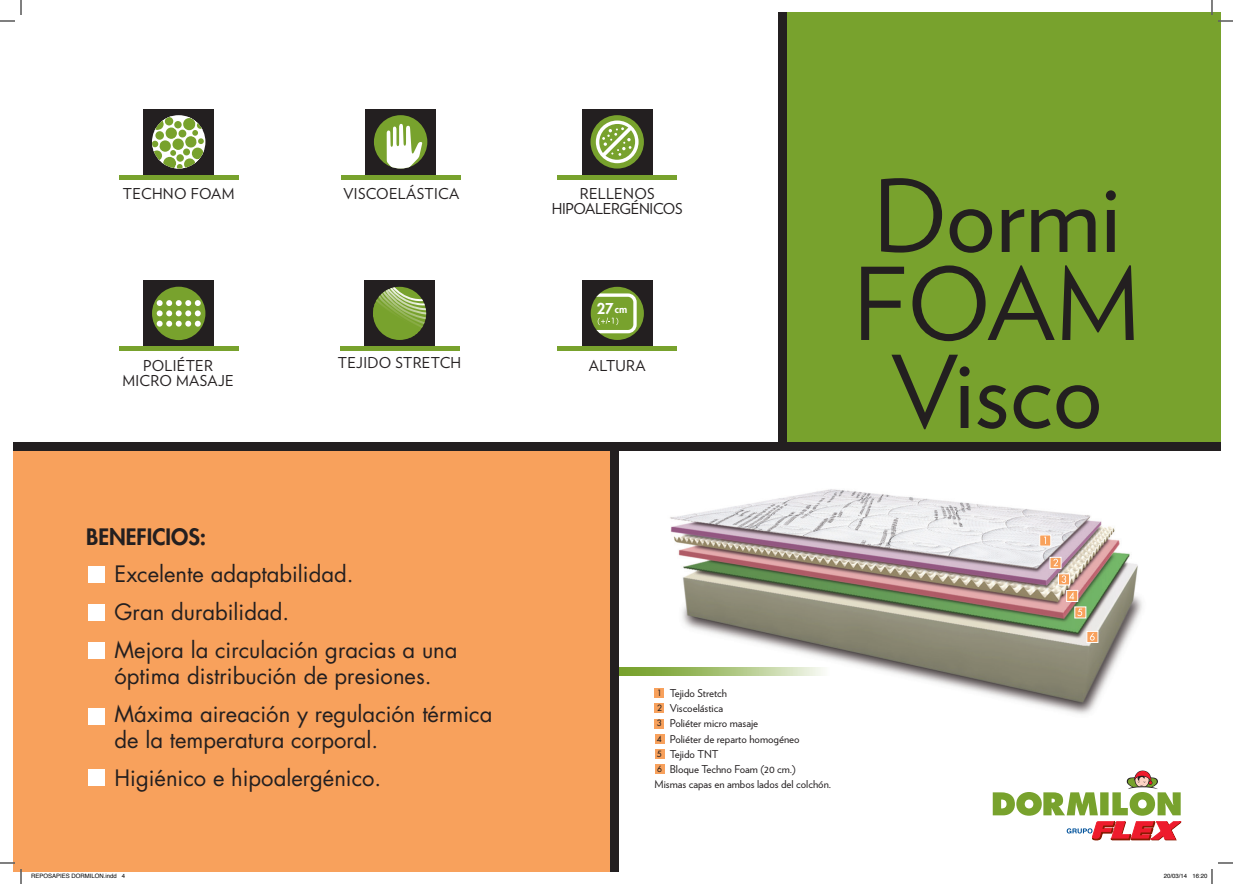
<style>
.page{position:relative;width:1233px;height:884px;background:#fff}
.page>*{position:absolute;margin:0;border:0;box-sizing:border-box;transform-origin:0 0}
.t1{font:100px "Verlag";color:#231f20}
.t2{font:22px/26px "Futura";color:#231f20}
.t3{font:800 22px "Futura";color:#231f20}
.t4{font:15px "Verlag";letter-spacing:.02em;color:#231f20}
.t5{font:15px "Verlag";letter-spacing:-.02em;color:#231f20}
.t6{font:800 14.6px "Futura";color:#fff}
.t7{font:10.8px "Verlag";color:#231f20}
.t8{font:800 10.2px "Futura";color:#fff}
.t9{font:8.4px "Futura";color:#231f20}
.t10{font:6px "Helvetica";color:#000}
</style>
<div class="page">
<img style="left:635px;top:489px;width:507px;height:240px">
<svg style="left:1049px;top:557px;width:12px;height:12px"></svg>
<svg style="left:1053px;top:559px;width:5px;height:7px"></svg>
<div style="left:1058px;top:573px;width:12px;height:12px;background:#f8a15c;border:1px solid #fff"></div>
<svg style="left:1061px;top:575px;width:5px;height:8px"></svg>
<div style="left:1066px;top:590px;width:12px;height:12px;background:#f8a15c;border:1px solid #fff"></div>
<svg style="left:1069px;top:592px;width:5px;height:7px"></svg>
<div style="left:1074px;top:607px;width:12px;height:11px;background:#f8a15c;border:1px solid #fff"></div>
<svg style="left:1077px;top:609px;width:5px;height:7px"></svg>
<svg style="left:1086px;top:631px;width:12px;height:12px"></svg>
<svg style="left:1089px;top:633px;width:5px;height:7px"></svg>
<div style="left:1039px;top:535px;width:12px;height:11px;background:#f8a15c;border:1px solid #fff"></div>
<div style="left:781px;top:12px;width:439px;height:434px;background:#78a22d"></div>
<div style="left:12px;top:443px;width:604px;height:428px;background:#f8a15c"></div>
<div style="left:655px;top:749px;width:9px;height:10px;background:#f8a15c"></div>
<div style="left:655px;top:764px;width:9px;height:10px;background:#f8a15c"></div>
<div style="left:654px;top:704px;width:10px;height:9px;background:#f8a15c"></div>
<div style="left:654px;top:719px;width:10px;height:9px;background:#f8a15c"></div>
<div style="left:655px;top:734px;width:9px;height:10px;background:#f8a15c"></div>
<div style="left:654px;top:688px;width:10px;height:10px;background:#f8a15c"></div>
<div style="left:12px;top:442px;width:1208px;height:8px;background:#231f20"></div>
<div style="left:778px;top:12px;width:8px;height:436px;background:#231f20"></div>
<svg style="left:618px;top:667px;width:214px;height:8px;background:#aec681"></svg>
<div style="left:610px;top:447px;width:8px;height:424px;background:#231f20"></div>
<div style="left:88px;top:566px;width:17px;height:16px;background:#fff"></div>
<div style="left:88px;top:604px;width:17px;height:16px;background:#fff"></div>
<div style="left:88px;top:642px;width:17px;height:17px;background:#fff"></div>
<div style="left:88px;top:708px;width:17px;height:16px;background:#fff"></div>
<div style="left:88px;top:769px;width:17px;height:17px;background:#fff"></div>
<div style="left:365px;top:109px;width:71px;height:66px;background:#231f20"></div>
<div style="left:374px;top:115px;width:53px;height:54px;background:#78a22d;border-radius:50%"></div>
<svg style="left:387px;top:124px;width:35px;height:45px"></svg>
<hr style="left:341px;top:175px;width:119px;height:4px;background:#78a22d">
<div style="left:582px;top:109px;width:70px;height:66px;background:#231f20"></div>
<svg style="left:590px;top:115px;width:54px;height:54px"></svg>
<svg style="left:596px;top:120px;width:42px;height:43px;background:#a5bf76"></svg>
<hr style="left:557px;top:175px;width:120px;height:4px;background:#78a22d">
<div style="left:119px;top:346px;width:120px;height:5px;background:#78a22d"></div>
<div style="left:143px;top:280px;width:71px;height:66px;background:#231f20"></div>
<div style="left:152px;top:287px;width:53px;height:53px;background:#78a22d;border-radius:50%"></div>
<svg style="left:157px;top:300px;width:44px;height:27px"></svg>
<div style="left:582px;top:280px;width:70px;height:66px;background:#231f20"></div>
<div style="left:591px;top:287px;width:53px;height:53px;background:#78a22d;border-radius:50%"></div>
<svg style="left:592px;top:292px;width:46px;height:43px"></svg>
<div style="left:557px;top:346px;width:120px;height:5px;background:#78a22d"></div>
<div style="left:364px;top:280px;width:71px;height:66px;background:#231f20"></div>
<div style="left:373px;top:287px;width:53px;height:53px;background:#78a22d;border-radius:50%"></div>
<svg style="left:383px;top:287px;width:43px;height:32px"></svg>
<div style="left:340px;top:346px;width:119px;height:5px;background:#78a22d"></div>
<div style="left:143px;top:109px;width:71px;height:66px;background:#231f20"></div>
<svg style="left:152px;top:117px;width:53px;height:52px"></svg>
<hr style="left:119px;top:175px;width:120px;height:4px;background:#78a22d">
<svg style="left:992px;top:770px;width:189px;height:70px"></svg>
<svg style="left:1218px;top:20px;width:15px;height:2px"></svg>
<svg style="left:1218px;top:862px;width:15px;height:2px"></svg>
<svg style="left:0;top:0;width:22px;height:22px"></svg>
<svg style="left:0;top:862px;width:22px;height:22px"></svg>
<svg style="left:1211px;top:0;width:1px;height:15px"></svg>
<svg style="left:1211px;top:869px;width:1px;height:15px"></svg>
<p class="t4" style="left:123px;top:182px;width:113px">TECHNO FOAM</p>
<p class="t4" style="left:143px;top:354px;width:71px">POLIÉTER</p>
<p class="t4" style="left:122px;top:369px;width:113px">MICRO MASAJE</p>
<p class="t4" style="left:343px;top:182px;width:117px">VISCOELÁSTICA</p>
<p class="t4" style="left:580px;top:182px;width:76px">RELLENOS</p>
<p class="t5" style="left:552px;top:197px;width:132px">HIPOALERGÉNICOS</p>
<p class="t6" style="left:597px;top:298px;width:18px">27</p>
<p class="t8" style="left:615px;top:303px;width:14px">cm</p>
<p class="t4" style="left:338px;top:351px;width:125px">TEJIDO STRETCH</p>
<p class="t4" style="left:589px;top:354px;width:58px">ALTURA</p>
<p class="t1" style="left:873px;top:141px;width:249px">Dormi</p>
<p class="t1" style="left:853px;top:229px;width:289px">FOAM</p>
<p class="t1" style="left:891px;top:317px;width:213px">Visco</p>
<p class="t3" style="left:86px;top:522px;width:122px">BENEFICIOS:</p>
<p class="t2" style="left:115px;top:561px;width:240px">Excelente adaptabilidad.</p>
<p class="t2" style="left:115px;top:599px;width:176px">Gran durabilidad.</p>
<p class="t2" style="left:115px;top:637px;width:344px">Mejora la circulación gracias a una óptima distribución de presiones.</p>
<p class="t2" style="left:115px;top:700px;width:379px">Máxima aireación y regulación térmica de la temperatura corporal.</p>
<p class="t2" style="left:115px;top:764px;width:268px">Higiénico e hipoalergénico.</p>
<p class="t7" style="left:670px;top:685px;width:59px">Tejido Stretch</p>
<p class="t7" style="left:670px;top:700px;width:55px">Viscoelástica</p>
<p class="t7" style="left:670px;top:715px;width:90px">Poliéter micro masaje</p>
<p class="t7" style="left:670px;top:731px;width:131px">Poliéter de reparto homogéneo</p>
<p class="t7" style="left:670px;top:746px;width:50px">Tejido TNT</p>
<p class="t7" style="left:670px;top:761px;width:128px">Bloque Techno Foam (20 cm.)</p>
<p class="t7" style="left:654px;top:776px;width:178px">Mismas capas en ambos lados del colchón.</p>
<p class="t9" style="left:657px;top:687px;width:6px">1</p>
<p class="t9" style="left:657px;top:702px;width:6px">2</p>
<p class="t9" style="left:657px;top:718px;width:6px">3</p>
<p class="t9" style="left:657px;top:733px;width:6px">4</p>
<p class="t9" style="left:657px;top:748px;width:6px">5</p>
<p class="t9" style="left:657px;top:763px;width:6px">6</p>
<p class="t10" style="left:31px;top:871px;width:96px">REPOSAPIES DORMILON.indd 4</p>
<p class="t10" style="left:1164px;top:871px;width:45px">20/03/14 16:20</p>
</div>
